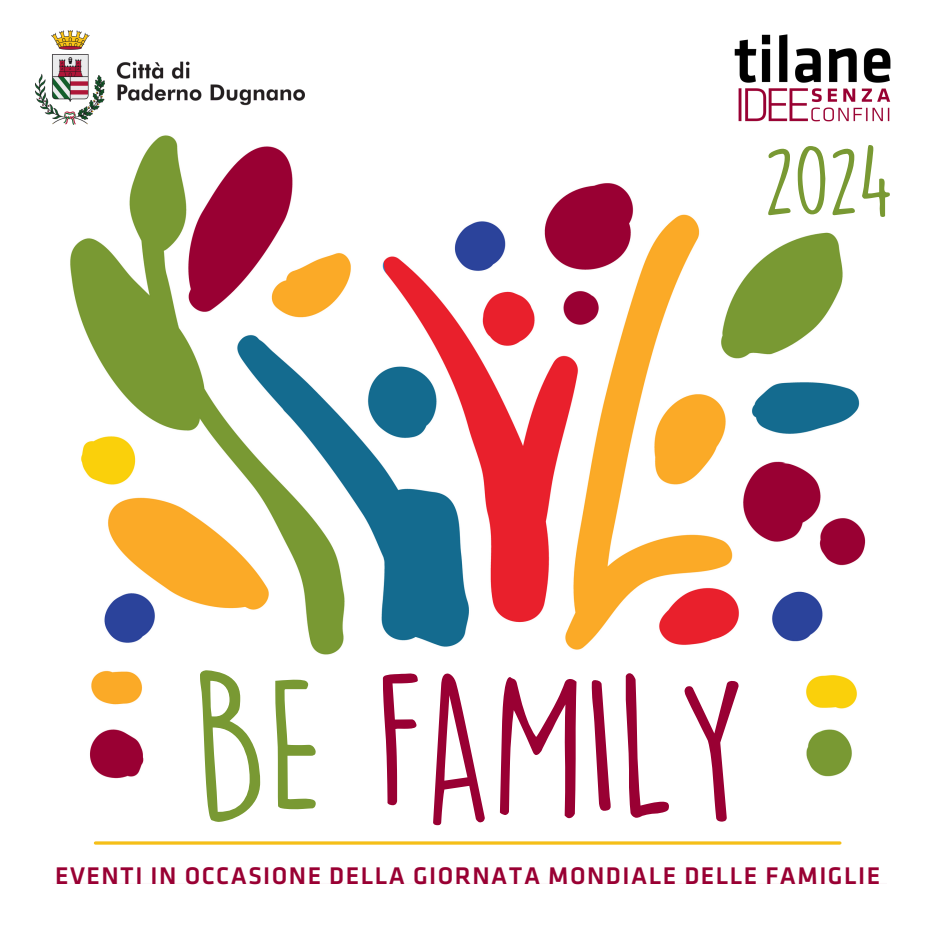
<style>
.page{position:relative;width:938px;height:938px;background:#fff}
.page>*{position:absolute;margin:0;border:0;box-sizing:border-box;transform-origin:0 0}
.t1{font:184.44px "DK Lemon Yellow Sun";letter-spacing:-.02em;color:#903}
.t2{font:87.12px "DK Lemon Yellow Sun";color:#799933}
.t3{font:25px "Klavika Med Caps SC";letter-spacing:.06em;color:#903}
.s1{color:#799933}
</style>
<div class="page">
<img style="left:52px;top:124px;width:814px;height:721px">
<img style="left:36px;top:30px;width:268px;height:94px">
<hr style="left:95px;top:841px;width:744px;height:3px;background:#f5bf18">
<img style="left:734px;top:34px;width:157px;height:88px">
<p class="t2" style="left:763px;top:136px;width:132px">2024</p>
<p class="t1" style="left:191px;top:651px;width:558px"><span class="s1">BE</span> FAMILY</p>
<h1 class="t3" style="left:55px;top:865px;width:826px">EVENTI IN OCCASIONE DELLA GIORNATA MONDIALE DELLE FAMIGLIE</h1>
</div>
